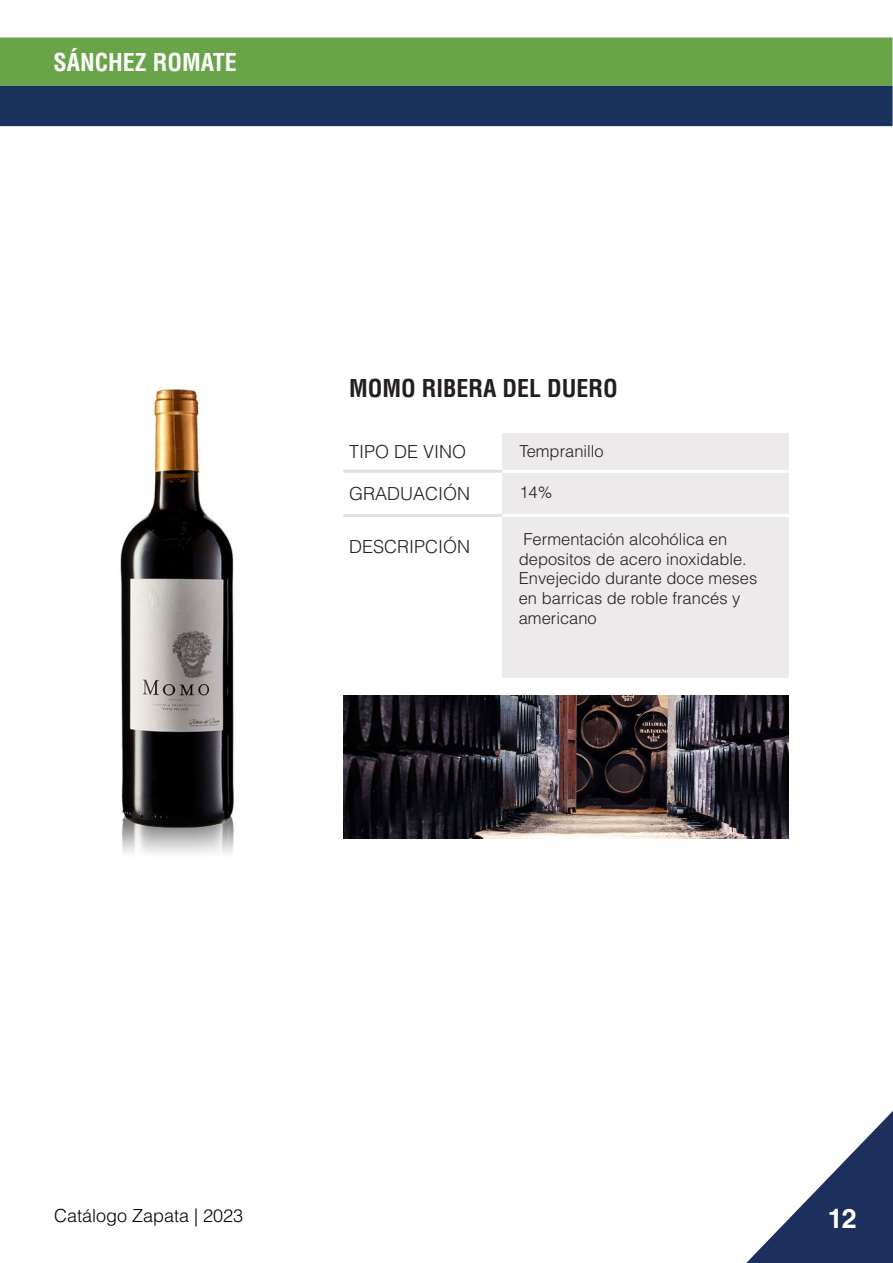
<style>
.page{position:relative;width:893px;height:1263px;background:#fff}
.page>*{position:absolute;margin:0;border:0;box-sizing:border-box;transform-origin:0 0}
.t1{font:700 27px "Helvetica LT Std";color:#fff}
.t2{font:700 condensed 24px "Helvetica LT Std";color:#231f20}
.t3{font:700 condensed 24px "Helvetica LT Std";color:#fff}
.t4{font:300 18px "Helvetica LT Std";color:#231f20}
.t5{font:300 18px "Helvetica LT Std";color:#000001}
.t6{font:300 16.5px/19.8px "Helvetica LT Std";color:#231f20}
</style>
<div class="page">
<svg style="left:0;top:37px;width:892px;height:89px;background:#457151"></svg>
<div style="left:502px;top:433px;width:287px;height:244px;background:#edeaeb"></div>
<hr style="left:494px;top:470px;width:305px;height:3px;background:#fff">
<hr style="left:494px;top:514px;width:305px;height:3px;background:#fff">
<hr style="left:343px;top:470px;width:159px;height:3px;background:#e2dfdf">
<hr style="left:343px;top:514px;width:159px;height:3px;background:#e2dfdf">
<img style="left:343px;top:695px;width:446px;height:143px">
<svg style="left:746px;top:1111px;width:147px;height:152px"></svg>
<img style="left:120px;top:388px;width:114px;height:466px">
<p class="t3" style="left:54px;top:48px;width:185px">SÁNCHEZ ROMATE</p>
<p class="t2" style="left:349px;top:373px;width:270px">MOMO RIBERA DEL DUERO</p>
<p class="t4" style="left:349px;top:441px;width:119px">TIPO DE VINO</p>
<p class="t4" style="left:349px;top:482px;width:123px">GRADUACIÓN</p>
<p class="t4" style="left:349px;top:536px;width:122px">DESCRIPCIÓN</p>
<p class="t6" style="left:519px;top:441px;width:86px">Tempranillo</p>
<p class="t6" style="left:519px;top:482px;width:35px">14%</p>
<p class="t6" style="left:519px;top:529px;width:240px">Fermentación alcohólica en depositos de acero inoxidable.<br>Envejecido durante doce meses en barricas de roble francés y americano</p>
<p class="t5" style="left:54px;top:1204px;width:191px">Catálogo Zapata | 2023</p>
<p class="t1" style="left:828px;top:1202px;width:31px">12</p>
</div>
